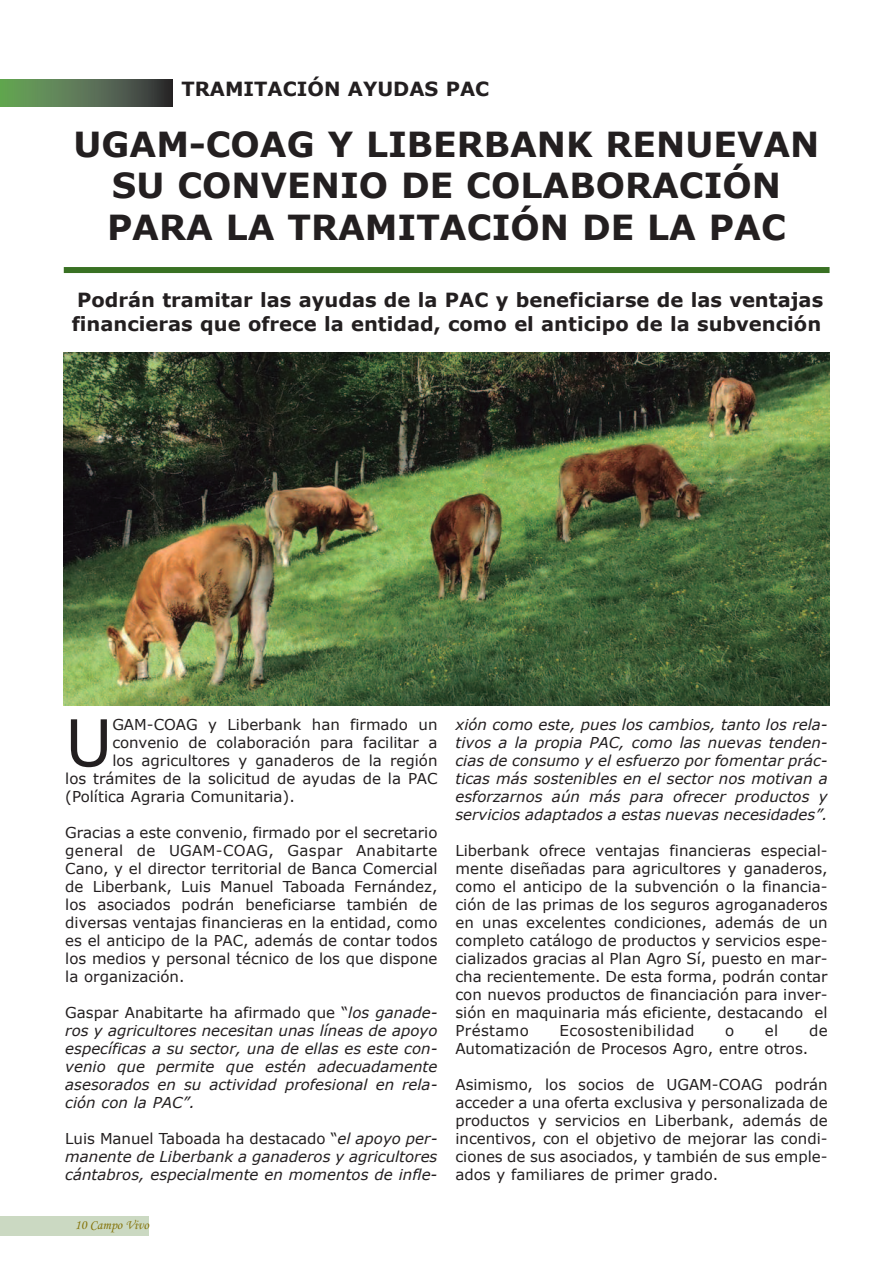
<style>
.page{position:relative;width:893px;height:1263px;background:#fff}
.page>*{position:absolute;margin:0;border:0;box-sizing:border-box;transform-origin:0 0}
.t1{font:64.5px "Verdana";color:#231f20}
.t2{font:700 34.5px/41.4px "Verdana";color:#231f20;text-align:center}
.t3{font:700 19.5px/23.4px "Verdana";color:#231f20}
.t4{font:15px/18px "Verdana";color:#231f20;text-align:justify}
.t5{font:italic 15px/18px "Verdana";color:#231f20;text-align:justify}
.t6{font:15px "Verdana";letter-spacing:.025em;color:#231f20}
.t7{font:13.5px "Monotype Corsiva";color:#86750c}
.s1{font-style:normal}
</style>
<div class="page">
<svg style="left:0;top:79px;width:172px;height:27px;background:#54704f"></svg>
<div style="left:0;top:1216px;width:149px;height:19px;background:#cbd9c2"></div>
<div style="left:64px;top:267px;width:765px;height:6px;background:#397123"></div>
<img style="left:64px;top:352px;width:765px;height:353px">
<h3 class="t3" style="left:181px;top:76px;width:309px">TRAMITACIÓN AyUDAS PAC</h3>
<h2 class="t2" style="left:74px;top:122px;width:747px">UGAM-COAG y LIBERBANK RENUEVAN<br>SU CONVENIO DE COLABORACIÓN<br>PARA LA TRAMITACIÓN DE LA PAC</h2>
<h3 class="t3" style="left:72px;top:288px;width:753px">Podrán tramitar las ayudas de la PAC y beneficiarse de las ventajas financieras que ofrece la entidad, como el anticipo de la subvención</h3>
<h1 class="t1" style="left:65px;top:701px;width:49px">U</h1>
<p class="t4" style="left:112px;top:715px;width:327px">GAM-COAG y Liberbank han firmado un</p>
<p class="t4" style="left:112px;top:733px;width:327px">convenio de colaboración para facilitar a</p>
<p class="t4" style="left:112px;top:751px;width:327px">los agricultores y ganaderos de la región</p>
<p class="t4" style="left:65px;top:769px;width:374px">los trámites de la solicitud de ayudas de la PAC</p>
<p class="t4" style="left:65px;top:787px;width:231px">(Política Agraria Comunitaria).</p>
<p class="t4" style="left:65px;top:823px;width:374px">Gracias a este convenio, firmado por el secretario general de UGAM-COAG, Gaspar Anabitarte Cano, y el director territorial de Banca Comercial de Liberbank, Luis Manuel Taboada Fernández, los asociados podrán beneficiarse también de diversas ventajas financieras en la entidad, como es el anticipo de la PAC, además de contar todos los medios y personal técnico de los que dispone la organización.</p>
<p class="t5" style="left:65px;top:1003px;width:374px"><span class="s1">Gaspar Anabitarte ha afirmado que “</span>los ganade&shy;ros y agricultores necesitan unas líneas de apoyo específicas a su sector, una de ellas es este con&shy;venio que permite que estén adecuadamente asesorados en su actividad profesional en rela&shy;ción con la PAC”.</p>
<p class="t5" style="left:65px;top:1129px;width:374px"><span class="s1">Luis Manuel Taboada ha destacado “</span>el apoyo per&shy;manente de Liberbank a ganaderos y agricultores cántabros, especialmente en momentos de infle-</p>
<p class="t7" style="left:75px;top:1216px;width:76px">10 Campo Vivo</p>
<p class="t5" style="left:455px;top:715px;width:374px">xión como este, pues los cambios, tanto los rela&shy;tivos a la propia PAC, como las nuevas tenden&shy;cias de consumo y el esfuerzo por fomentar prác&shy;ticas más sostenibles en el sector nos motivan a esforzarnos aún más para ofrecer productos y servicios adaptados a estas nuevas necesidades”.</p>
<p class="t4" style="left:455px;top:841px;width:374px">Liberbank ofrece ventajas financieras especial&shy;mente diseñadas para agricultores y ganaderos, como el anticipo de la subvención o la financia&shy;ción de las primas de los seguros agroganaderos en unas excelentes condiciones, además de un completo catálogo de productos y servicios espe&shy;cializados gracias al Plan Agro Sí, puesto en mar&shy;cha recientemente. De esta forma, podrán contar con nuevos productos de financiación para inver&shy;sión en maquinaria más eficiente, destacando el Préstamo</p>
<p class="t6" style="left:560px;top:1021px;width:137px">Ecosostenibilidad</p>
<p class="t4" style="left:725px;top:1021px;width:11px">o</p>
<p class="t4" style="left:765px;top:1021px;width:15px">el</p>
<p class="t4" style="left:809px;top:1021px;width:20px">de</p>
<p class="t4" style="left:455px;top:1039px;width:354px">Automatización de Procesos Agro, entre otros.</p>
<p class="t4" style="left:455px;top:1075px;width:374px">Asimismo, los socios de UGAM-COAG podrán acceder a una oferta exclusiva y personalizada de productos y servicios en Liberbank, además de incentivos, con el objetivo de mejorar las condi&shy;ciones de sus asociados, y también de sus emple&shy;ados y familiares de primer grado.</p>
</div>
